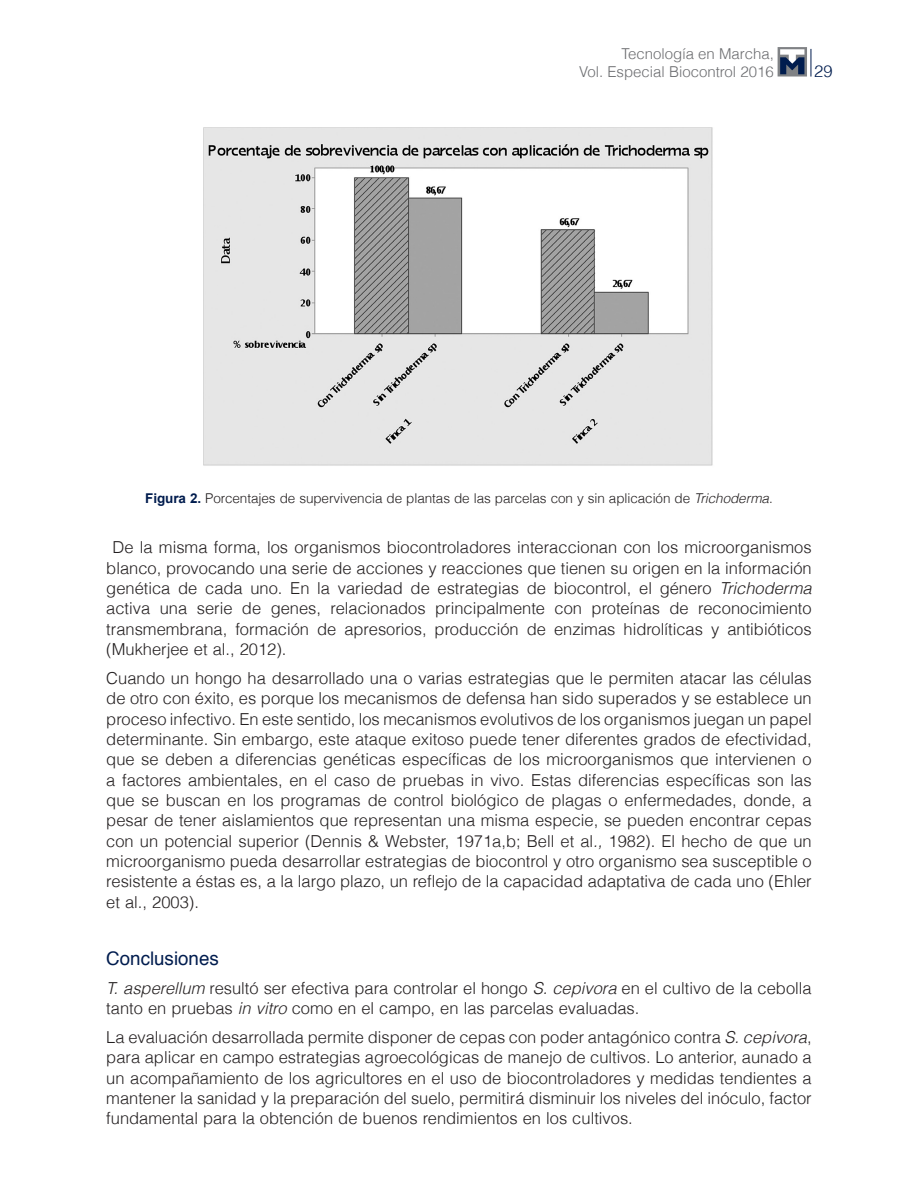
<style>
.page{position:relative;width:918px;height:1188px;background:#fff}
.page>*{position:absolute;margin:0;border:0;box-sizing:border-box;transform-origin:0 0}
._7subtitulo{font:18.75px "Helvetica";color:#001c4e}
._6texto{font:300 16.5px/20.4px "Helvetica";color:#231f20;text-align:justify}
.t1{font:300 16.5px "Helvetica";color:#001c4e}
.t2{font:300 15px/18px "Helvetica";color:#6c6d70;text-align:right}
._9tituloscuadros{font:300 13.5px "Helvetica";letter-spacing:-.005em;color:#231f20}
.s1{font-family:"Arial";font-weight:700;color:#001c4e}
.s2{font-style:italic}
</style>
<div class="page">
<svg style="left:811px;top:49px;width:1px;height:28px"></svg>
<svg style="left:778px;top:47px;width:29px;height:30px"></svg>
<svg style="left:780px;top:49px;width:24px;height:25px"></svg>
<img style="left:204px;top:128px;width:509px;height:338px">
<p class="t2" style="left:579px;top:44px;width:196px">Tecnología en Marcha,<br>Vol. Especial Biocontrol 2016</p>
<p class="t1" style="left:814px;top:60px;width:20px">29</p>
<p class="_9tituloscuadros" style="left:145px;top:490px;width:629px"><span class="s1">Figura 2.</span> Porcentajes de supervivencia de plantas de las parcelas con y sin aplicación de <span class="s2">Trichoderma</span>.</p>
<p class="_6texto" style="left:106px;top:537px;width:707px;text-indent:6px">De la misma forma, los organismos biocontroladores interaccionan con los microorganismos blanco, provocando una serie de acciones y reacciones que tienen su origen en la información genética de cada uno. En la variedad de estrategias de biocontrol, el género <span class="s2">Trichoderma </span>activa una serie de genes, relacionados principalmente con proteínas de reconocimiento transmembrana, formación de apresorios, producción de enzimas hidrolíticas y antibióticos (Mukherjee et al., 2012).</p>
<p class="_6texto" style="left:106px;top:668px;width:707px">Cuando un hongo ha desarrollado una o varias estrategias que le permiten atacar las células de otro con éxito, es porque los mecanismos de defensa han sido superados y se establece un proceso infectivo. En este sentido, los mecanismos evolutivos de los organismos juegan un papel determinante. Sin embargo, este ataque exitoso puede tener diferentes grados de efectividad, que se deben a diferencias genéticas específicas de los microorganismos que intervienen o a factores ambientales, en el caso de pruebas in vivo. Estas diferencias específicas son las que se buscan en los programas de control biológico de plagas o enfermedades, donde, a pesar de tener aislamientos que representan una misma especie, se pueden encontrar cepas con un potencial superior (Dennis &amp; Webster, 1971a,b; Bell et al<span class="s2">.,</span> 1982). El hecho de que un microorganismo pueda desarrollar estrategias de biocontrol y otro organismo sea susceptible o resistente a éstas es, a la largo plazo, un reflejo de la capacidad adaptativa de cada uno (Ehler et al., 2003).</p>
<p class="_7subtitulo" style="left:106px;top:944px;width:114px">Conclusiones</p>
<p class="_6texto" style="left:106px;top:977px;width:707px"><span class="s2">T. asperellum</span> resultó ser efectiva para controlar el hongo <span class="s2">S. cepivora</span> en el cultivo de la cebolla tanto en pruebas <span class="s2">in vitro</span> como en el campo, en las parcelas evaluadas.</p>
<p class="_6texto" style="left:106px;top:1027px;width:707px">La evaluación desarrollada permite disponer de cepas con poder antagónico contra <span class="s2">S. cepivora</span>, para aplicar en campo estrategias agroecológicas de manejo de cultivos. Lo anterior, aunado a un acompañamiento de los agricultores en el uso de biocontroladores y medidas tendientes a mantener la sanidad y la preparación del suelo, permitirá disminuir los niveles del inóculo, factor fundamental para la obtención de buenos rendimientos en los cultivos.</p>
</div>
